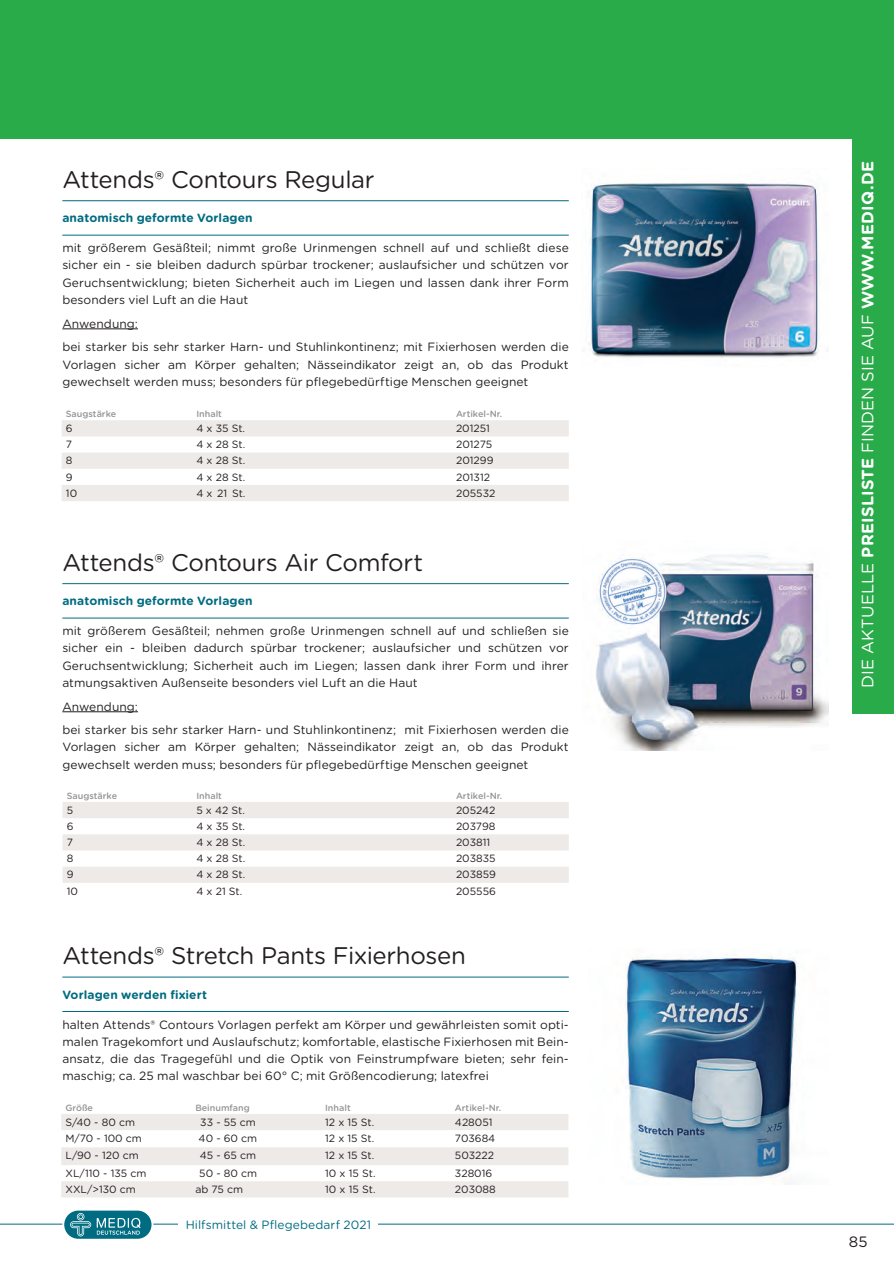
<style>
.page{position:relative;width:894px;height:1261px;background:#fff}
.page>*{position:absolute;margin:0;border:0;box-sizing:border-box;transform-origin:0 0}
.t1{font:24px "Gotham Rounded";letter-spacing:-.015em;color:#231f20}
.t2{font:16.5px "Gotham Rounded";letter-spacing:.005em;color:#fff}
.t3{font:15px "Gotham Rounded";color:#231f20}
.t4{font:12px/17.2px "Gotham Rounded";letter-spacing:.005em;color:#231f20}
.t5{font:700 12px "Gotham Rounded";letter-spacing:.01em;color:#006c81}
.t6{font:12px "Gotham Rounded";letter-spacing:.01em;color:#006c81}
.t7{font:10.5px "Gotham Rounded";color:#231f20}
.t8{font:500 9px "Gotham Rounded";color:#939598}
.s1{font-weight:700}
</style>
<div class="page">
<div style="left:0;top:0;width:893px;height:139px;background:#29ab4a"></div>
<hr style="left:0;top:1223px;width:893px;height:1px;background:#006c81">
<svg style="left:62px;top:1208px;width:91px;height:31px"></svg>
<div style="left:64px;top:1210px;width:87px;height:28px;background:#006c81;border-radius:14px"></div>
<svg style="left:70px;top:1212px;width:21px;height:24px"></svg>
<svg style="left:97px;top:1217px;width:43px;height:17px"></svg>
<div style="left:179px;top:1218px;width:199px;height:12px;background:#fff"></div>
<div style="left:851px;top:135px;width:42px;height:578px;background:#29ab4a"></div>
<hr style="left:62px;top:200px;width:506px;height:1px;background:#006c81">
<hr style="left:62px;top:235px;width:506px;height:1px;background:#006c81">
<hr style="left:62px;top:328px;width:76px;height:1px;background:#231f20">
<hr style="left:62px;top:583px;width:506px;height:1px;background:#006c81">
<hr style="left:62px;top:617px;width:506px;height:1px;background:#006c81">
<hr style="left:62px;top:711px;width:76px;height:1px;background:#231f20">
<hr style="left:62px;top:976px;width:506px;height:1px;background:#006c81">
<hr style="left:62px;top:1011px;width:506px;height:1px;background:#006c81">
<img style="left:583px;top:182px;width:237px;height:176px">
<svg style="left:62px;top:420px;width:506px;height:81px"></svg>
<img style="left:596px;top:554px;width:232px;height:196px">
<svg style="left:63px;top:802px;width:505px;height:80px"></svg>
<img style="left:624px;top:956px;width:174px;height:225px">
<svg style="left:61px;top:1114px;width:507px;height:83px"></svg>
<h1 class="t1" style="left:62px;top:163px;width:314px">Attends® Contours Regular</h1>
<p class="t5" style="left:62px;top:209px;width:192px">anatomisch geformte Vorlagen</p>
<p class="t4" style="left:62px;top:239px;width:508px;text-align:justify">mit größerem Gesäßteil; nimmt große Urinmengen schnell auf und schließt diese sicher ein - sie bleiben dadurch spürbar trockener; auslaufsicher und schützen vor Geruchsentwicklung; bieten Sicherheit auch im Liegen und lassen dank ihrer Form besonders viel Luft an die Haut</p>
<p class="t4" style="left:62px;top:311px;width:507px;line-height:23.7px">Anwendung:<br>bei starker bis sehr starker Harn- und Stuhlinkontinenz; mit Fixierhosen werden die</p>
<p class="t4" style="left:62px;top:355px;width:507px">Vorlagen sicher am Körper gehalten; Nässeindikator zeigt an, ob das Produkt gewechselt werden muss; besonders für pflegebedürftige Menschen geeignet</p>
<p class="t8" style="left:66px;top:408px;width:52px">Saugstärke</p>
<p class="t8" style="left:196px;top:408px;width:27px">Inhalt</p>
<p class="t8" style="left:456px;top:408px;width:48px">Artikel-Nr.</p>
<p class="t7" style="left:66px;top:421px;width:8px">6</p>
<p class="t7" style="left:196px;top:421px;width:50px">4 x 35 St.</p>
<p class="t7" style="left:456px;top:421px;width:35px">201251</p>
<p class="t7" style="left:66px;top:437px;width:8px">7</p>
<p class="t7" style="left:196px;top:437px;width:50px">4 x 28 St.</p>
<p class="t7" style="left:456px;top:437px;width:38px">201275</p>
<p class="t7" style="left:66px;top:453px;width:8px">8</p>
<p class="t7" style="left:196px;top:453px;width:50px">4 x 28 St.</p>
<p class="t7" style="left:456px;top:453px;width:39px">201299</p>
<p class="t7" style="left:66px;top:469px;width:8px">9</p>
<p class="t7" style="left:196px;top:469px;width:50px">4 x 28 St.</p>
<p class="t7" style="left:456px;top:469px;width:35px">201312</p>
<p class="t7" style="left:66px;top:485px;width:13px">10</p>
<p class="t7" style="left:196px;top:485px;width:51px">4 x 21 St.</p>
<p class="t7" style="left:456px;top:485px;width:41px">205532</p>
<h1 class="t1" style="left:62px;top:545px;width:362px">Attends® Contours Air Comfort</h1>
<p class="t5" style="left:62px;top:592px;width:192px">anatomisch geformte Vorlagen</p>
<p class="t4" style="left:62px;top:621px;width:508px;text-align:justify">mit größerem Gesäßteil; nehmen große Urinmengen schnell auf und schließen sie sicher ein - bleiben dadurch spürbar trockener; auslaufsicher und schützen vor Geruchsentwicklung; Sicherheit auch im Liegen; lassen dank ihrer Form und ihrer atmungsaktiven Außenseite besonders viel Luft an die Haut</p>
<p class="t4" style="left:62px;top:693px;width:507px;line-height:23.7px">Anwendung:<br>bei starker bis sehr starker Harn- und Stuhlinkontinenz; mit Fixierhosen werden die</p>
<p class="t4" style="left:62px;top:738px;width:507px">Vorlagen sicher am Körper gehalten; Nässeindikator zeigt an, ob das Produkt gewechselt werden muss; besonders für pflegebedürftige Menschen geeignet</p>
<p class="t8" style="left:67px;top:789px;width:52px">Saugstärke</p>
<p class="t8" style="left:196px;top:789px;width:27px">Inhalt</p>
<p class="t8" style="left:456px;top:789px;width:48px">Artikel-Nr.</p>
<p class="t7" style="left:67px;top:802px;width:8px">5</p>
<p class="t7" style="left:196px;top:802px;width:50px">5 x 42 St.</p>
<p class="t7" style="left:456px;top:802px;width:41px">205242</p>
<p class="t7" style="left:67px;top:818px;width:8px">6</p>
<p class="t7" style="left:196px;top:818px;width:50px">4 x 35 St.</p>
<p class="t7" style="left:456px;top:818px;width:41px">203798</p>
<p class="t7" style="left:67px;top:835px;width:8px">7</p>
<p class="t7" style="left:196px;top:835px;width:50px">4 x 28 St.</p>
<p class="t7" style="left:456px;top:835px;width:36px">203811</p>
<p class="t7" style="left:67px;top:851px;width:8px">8</p>
<p class="t7" style="left:196px;top:851px;width:50px">4 x 28 St.</p>
<p class="t7" style="left:456px;top:851px;width:41px">203835</p>
<p class="t7" style="left:67px;top:867px;width:8px">9</p>
<p class="t7" style="left:196px;top:867px;width:50px">4 x 28 St.</p>
<p class="t7" style="left:456px;top:867px;width:41px">203859</p>
<p class="t7" style="left:67px;top:883px;width:13px">10</p>
<p class="t7" style="left:196px;top:883px;width:48px">4 x 21 St.</p>
<p class="t7" style="left:456px;top:883px;width:41px">205556</p>
<h1 class="t1" style="left:62px;top:939px;width:405px">Attends® Stretch Pants Fixierhosen</h1>
<p class="t5" style="left:62px;top:985px;width:146px">Vorlagen werden fixiert</p>
<p class="t4" style="left:62px;top:1014px;width:507px;text-align:justify">halten Attends® Contours Vorlagen perfekt am Körper und gewährleisten somit opti&shy;malen Tragekomfort und Auslaufschutz; komfortable, elastische Fixierhosen mit Bein&shy;ansatz, die das Tragegefühl und die Optik von Feinstrumpfware bieten; sehr fein&shy;maschig; ca. 25 mal waschbar bei 60° C; mit Größencodierung; latexfrei</p>
<p class="t8" style="left:65px;top:1101px;width:29px">Größe</p>
<p class="t8" style="left:195px;top:1101px;width:56px">Beinumfang</p>
<p class="t8" style="left:325px;top:1101px;width:27px">Inhalt</p>
<p class="t8" style="left:455px;top:1101px;width:48px">Artikel-Nr.</p>
<p class="t7" style="left:65px;top:1114px;width:71px">S/40 - 80 cm</p>
<p class="t7" style="left:200px;top:1114px;width:57px">33 - 55 cm</p>
<p class="t7" style="left:325px;top:1114px;width:51px">12 x 15 St.</p>
<p class="t7" style="left:455px;top:1114px;width:39px">428051</p>
<p class="t7" style="left:65px;top:1130px;width:78px">M/70 - 100 cm</p>
<p class="t7" style="left:198px;top:1130px;width:60px">40 - 60 cm</p>
<p class="t7" style="left:325px;top:1130px;width:51px">12 x 15 St.</p>
<p class="t7" style="left:455px;top:1130px;width:42px">703684</p>
<p class="t7" style="left:65px;top:1147px;width:75px">L/90 - 120 cm</p>
<p class="t7" style="left:200px;top:1147px;width:58px">45 - 65 cm</p>
<p class="t7" style="left:325px;top:1147px;width:51px">12 x 15 St.</p>
<p class="t7" style="left:455px;top:1147px;width:41px">503222</p>
<p class="t7" style="left:65px;top:1165px;width:82px">XL/110 - 135 cm</p>
<p class="t7" style="left:199px;top:1165px;width:59px">50 - 80 cm</p>
<p class="t7" style="left:325px;top:1165px;width:52px">10 x 15 St.</p>
<p class="t7" style="left:455px;top:1165px;width:39px">328016</p>
<p class="t7" style="left:65px;top:1181px;width:72px">XXL/&gt;130 cm</p>
<p class="t7" style="left:195px;top:1181px;width:49px">ab 75 cm</p>
<p class="t7" style="left:325px;top:1181px;width:52px">10 x 15 St.</p>
<p class="t7" style="left:455px;top:1181px;width:42px">203088</p>
<p class="t6" style="left:186px;top:1216px;width:187px">Hilfsmittel &amp; Pflegebedarf 2021</p>
<h2 class="t2" style="left:856px;top:687px;width:528px;rotate:-90deg">DIE AKTUELLE <span class="s1">PREISLISTE</span> FINDEN SIE AUF <span class="s1">WWW.MEDIQ.DE</span></h2>
<p class="t3" style="left:848px;top:1231px;width:20px">85</p>
</div>
